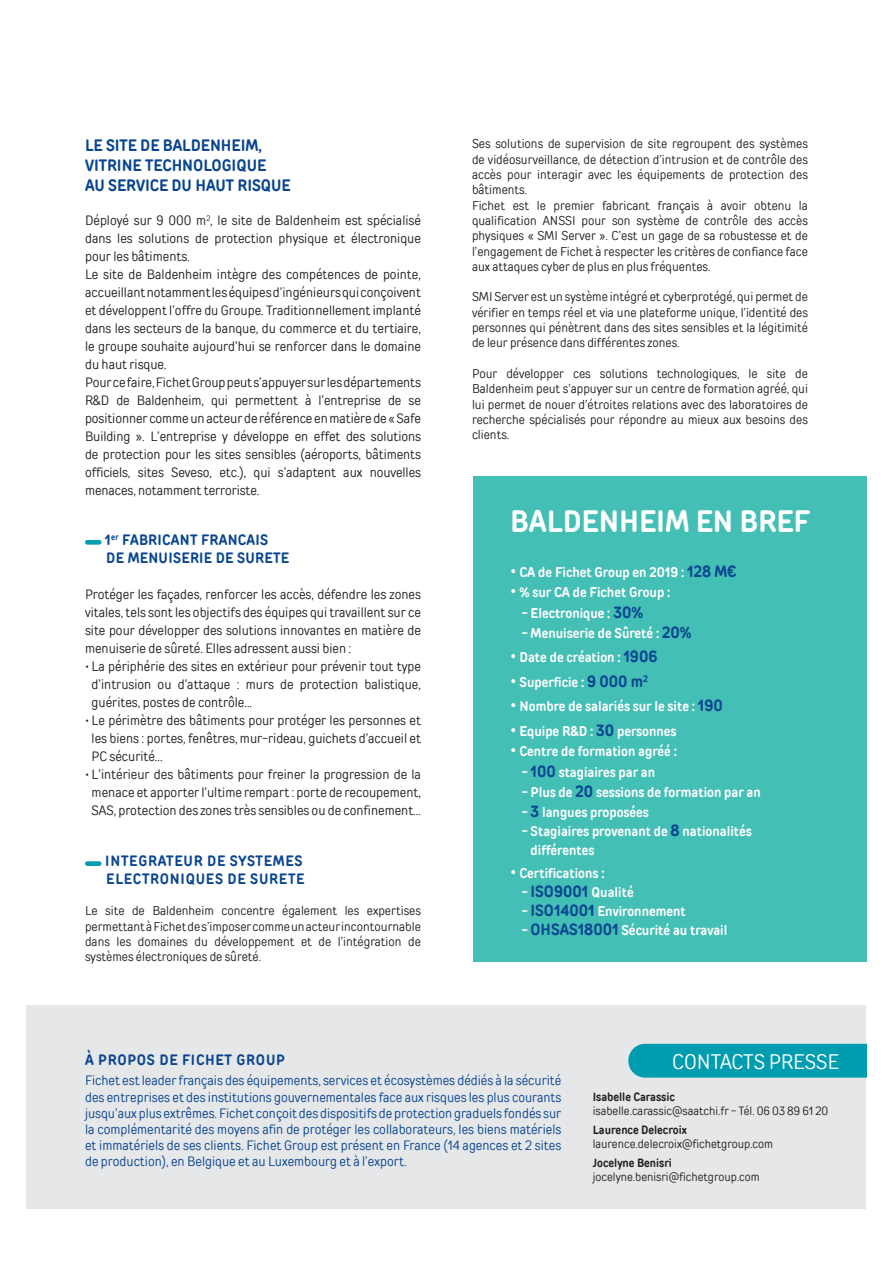
<style>
.page{position:relative;width:893px;height:1263px;background:#fff}
.page>*{position:absolute;margin:0;border:0;box-sizing:border-box;transform-origin:0 0}
.t1{font:700 30.9px "TT Rounds Condensed";color:#fff}
.t2{font:21px "TT Rounds Condensed";color:#fff}
.t3{font:700 16.5px/19.8px "TT Rounds Condensed";color:#094590}
.t4{font:700 15px "TT Rounds Condensed";letter-spacing:.05em;color:#094590}
.t5{font:700 15px "TT Rounds Condensed";letter-spacing:.02em;color:#094590}
.t6{font:700 14.1px/18.9px "TT Rounds Condensed";color:#fff}
.t7{font:13.5px/18px "TT Rounds Condensed";color:#231f20;text-align:justify}
.t8{font:13.5px/16.2px "TT Rounds Condensed";color:#094590;text-align:justify}
.t9{font:12.75px/15.3px "TT Rounds Condensed";color:#231f20;text-align:justify}
.t10{font:12px "TT Rounds Condensed";color:#231f20}
.t11{font:700 12px "TT Rounds Condensed";color:#231f20}
.s1{font-size:18.9px}
.s2{font-size:16.2px;color:#094590}
</style>
<div class="page">
<div style="left:473px;top:476px;width:393px;height:486px;background:#43bfb5"></div>
<div style="left:27px;top:1005px;width:839px;height:204px;background:#e6e7e9"></div>
<div style="left:628px;top:1044px;width:238px;height:34px;background:#009db0"></div>
<div style="left:85px;top:540px;width:17px;height:5px;background:#009db0;border-radius:2px"></div>
<div style="left:85px;top:861px;width:17px;height:5px;background:#009db0;border-radius:2px"></div>
<div style="left:770px;top:15px;width:110px;height:32px;border:1px solid #fff;border-radius:16px"></div>
<div style="left:770px;top:73px;width:71px;height:32px;border:1px solid #fff;border-radius:16px"></div>
<div style="left:770px;top:131px;width:31px;height:32px;border:1px solid #fff;border-radius:50%"></div>
<p class="t3" style="left:85px;top:135px;width:207px">LE SITE DE BALDENHEIM,<br>VITRINE TECHNOLOGIQUE<br>AU SERVICE DU HAUT RISQUE</p>
<p class="t7" style="left:85px;top:211px;width:337px">Déployé sur 9 000 m<sup>2</sup>, le site de Baldenheim est spécialisé́ dans les solutions de protection physique et électronique pour les bâtiments.</p>
<p class="t7" style="left:85px;top:265px;width:337px">Le site de Baldenheim intègre des compétences de pointe, accueillant notamment les équipes d’ingénieurs qui conçoivent et développent l’offre du Groupe. Traditionnellement implanté dans les secteurs de la banque, du commerce et du tertiaire, le groupe souhaite aujourd’hui se renforcer dans le domaine du haut risque.</p>
<p class="t7" style="left:85px;top:373px;width:337px">Pour ce faire, Fichet Group peut s’appuyer sur les départements R&amp;D de Baldenheim, qui permettent à l’entreprise de se positionner comme un acteur de référence en matière de «Safe Building ». L’entreprise y développe en effet des solutions de protection pour les sites sensibles (aéroports, bâtiments officiels, sites Seveso, etc.), qui s’adaptent aux nouvelles menaces, notamment terroriste.</p>
<p class="t5" style="left:105px;top:529px;width:165px">1<sup>er</sup> FABRICANT FRANCAIS</p>
<p class="t5" style="left:106px;top:547px;width:184px">DE MENUISERIE DE SURETE</p>
<p class="t7" style="left:85px;top:585px;width:337px">Protéger les façades, renforcer les accès, défendre les zones vitales, tels sont les objectifs des équipes qui travaillent sur ce site pour développer des solutions innovantes en matière de menuiserie de sûreté. Elles adressent aussi bien :</p>
<p class="t7" style="left:92px;top:657px;width:331px;text-indent:-7px">• La périphérie des sites en extérieur pour prévenir tout type d’intrusion ou d’attaque : murs de protection balistique, guérites, postes de contrôle...</p>
<p class="t7" style="left:92px;top:711px;width:331px;text-indent:-7px">• Le périmètre des bâtiments pour protéger les personnes et les biens : portes, fenêtres, mur-rideau, guichets d’accueil et PC sécurité́...</p>
<p class="t7" style="left:85px;top:765px;width:337px;text-align:center">• L’intérieur des bâtiments pour freiner la progression de la menace et apporter l’ultime rempart : porte de recoupement,<br>SAS, protection des zones très sensibles ou de confinement...</p>
<p class="t4" style="left:105px;top:851px;width:199px">INTEGRATEUR DE SYSTEMES</p>
<p class="t4" style="left:106px;top:869px;width:200px">ELECTRONIQUES DE SURETE</p>
<p class="t9" style="left:85px;top:903px;width:337px">Le site de Baldenheim concentre également les expertises permettant à Fichet de s’imposer comme un acteur incontournable dans les domaines du développement et de l’intégration de systèmes électroniques de sûreté.</p>
<p class="t9" style="left:472px;top:136px;width:337px">Ses solutions de supervision de site regroupent des systèmes de vidéosurveillance, de détection d’intrusion et de contrôle des accès pour interagir avec les équipements de protection des bâtiments.</p>
<p class="t9" style="left:472px;top:197px;width:337px">Fichet est le premier fabricant français à avoir obtenu la qualification ANSSI pour son système de contrôle des accès physiques « SMI Server ». C’est un gage de sa robustesse et de l’engagement de Fichet à respecter les critères de confiance face aux attaques cyber de plus en plus fréquentes.</p>
<p class="t9" style="left:472px;top:289px;width:337px">SMI Server est un système intégré et cyberprotégé, qui permet de vérifier en temps réel et via une plateforme unique, l’identité des personnes qui pénètrent dans des sites sensibles et la légitimité de leur présence dans différentes zones.</p>
<p class="t9" style="left:472px;top:366px;width:337px">Pour développer ces solutions technologiques, le site de Baldenheim peut s’appuyer sur un centre de formation agréé, qui lui permet de nouer d’étroites relations avec des laboratoires de recherche spécialisés pour répondre au mieux aux besoins des clients.</p>
<p class="t1" style="left:510px;top:500px;width:301px">BALDENHEIM EN BREF</p>
<p class="t6" style="left:510px;top:562px;width:228px"><span class="s1">•</span> CA de Fichet Group en 2019 : <span class="s2">128 M€</span></p>
<p class="t6" style="left:510px;top:583px;width:162px"><span class="s1">•</span> % sur CA de Fichet Group :</p>
<p class="t6" style="left:522px;top:603px;width:123px">- Electronique : <span class="s2">30%</span></p>
<p class="t6" style="left:522px;top:623px;width:171px">- Menuiserie de Sûreté : <span class="s2">20%</span></p>
<p class="t6" style="left:510px;top:648px;width:149px"><span class="s1">•</span> Date de création : <span class="s2">1906</span></p>
<p class="t6" style="left:510px;top:672px;width:139px"><span class="s1">•</span> Superficie : <span class="s2">9 000 m</span><sup>2</sup></p>
<p class="t6" style="left:510px;top:697px;width:214px"><span class="s1">•</span> Nombre de salariés sur le site : <span class="s2">190</span></p>
<p class="t6" style="left:510px;top:721px;width:168px"><span class="s1">•</span> Equipe R&amp;D : <span class="s2">30</span> personnes</p>
<p class="t6" style="left:510px;top:742px;width:168px"><span class="s1">•</span> Centre de formation agréé :</p>
<p class="t6" style="left:522px;top:762px;width:135px">- <span class="s2">100</span> stagiaires par an</p>
<p class="t6" style="left:522px;top:782px;width:241px">- Plus de <span class="s2">20</span> sessions de formation par an</p>
<p class="t6" style="left:522px;top:803px;width:129px">- <span class="s2">3</span> langues proposées</p>
<p class="t6" style="left:531px;top:821px;width:223px;text-indent:-9px">- Stagiaires provenant de <span class="s2">8</span> nationalités différentes</p>
<p class="t6" style="left:510px;top:864px;width:96px"><span class="s1">•</span> Certifications :</p>
<p class="t6" style="left:522px;top:882px;width:113px">- <span class="s2">ISO9001</span> Qualité</p>
<p class="t6" style="left:522px;top:901px;width:166px">- <span class="s2">ISO14001</span> Environnement</p>
<p class="t6" style="left:522px;top:920px;width:207px">- <span class="s2">OHSAS18001</span> Sécurité au travail</p>
<p class="t4" style="left:85px;top:1049px;width:201px">À PROPOS DE FICHET GROUP</p>
<p class="t8" style="left:85px;top:1072px;width:478px">Fichet est leader français des équipements, services et écosystèmes dédiés à la sécurité des entreprises et des institutions gouvernementales face aux risques les plus courants jusqu’aux plus extrêmes. Fichet conçoit des dispositifs de protection graduels fondés sur la complémentarité des moyens afin de protéger les collaborateurs, les biens matériels et immatériels de ses clients. Fichet Group est présent en France (14 agences et 2 sites de production), en Belgique et au Luxembourg et à l’export.</p>
<p class="t2" style="left:672px;top:1048px;width:168px">CONTACTS PRESSE</p>
<p class="t11" style="left:593px;top:1089px;width:83px">Isabelle Carassic</p>
<p class="t10" style="left:593px;top:1103px;width:237px">isabelle.carassic@saatchi.fr - Tél. 06 03 89 61 20</p>
<p class="t11" style="left:593px;top:1122px;width:96px">Laurence Delecroix</p>
<p class="t10" style="left:593px;top:1136px;width:182px">laurence.delecroix@fichetgroup.com</p>
<p class="t11" style="left:593px;top:1155px;width:81px">Jocelyne Benisri</p>
<p class="t10" style="left:593px;top:1169px;width:169px">jocelyne.benisri@fichetgroup.com</p>
</div>
